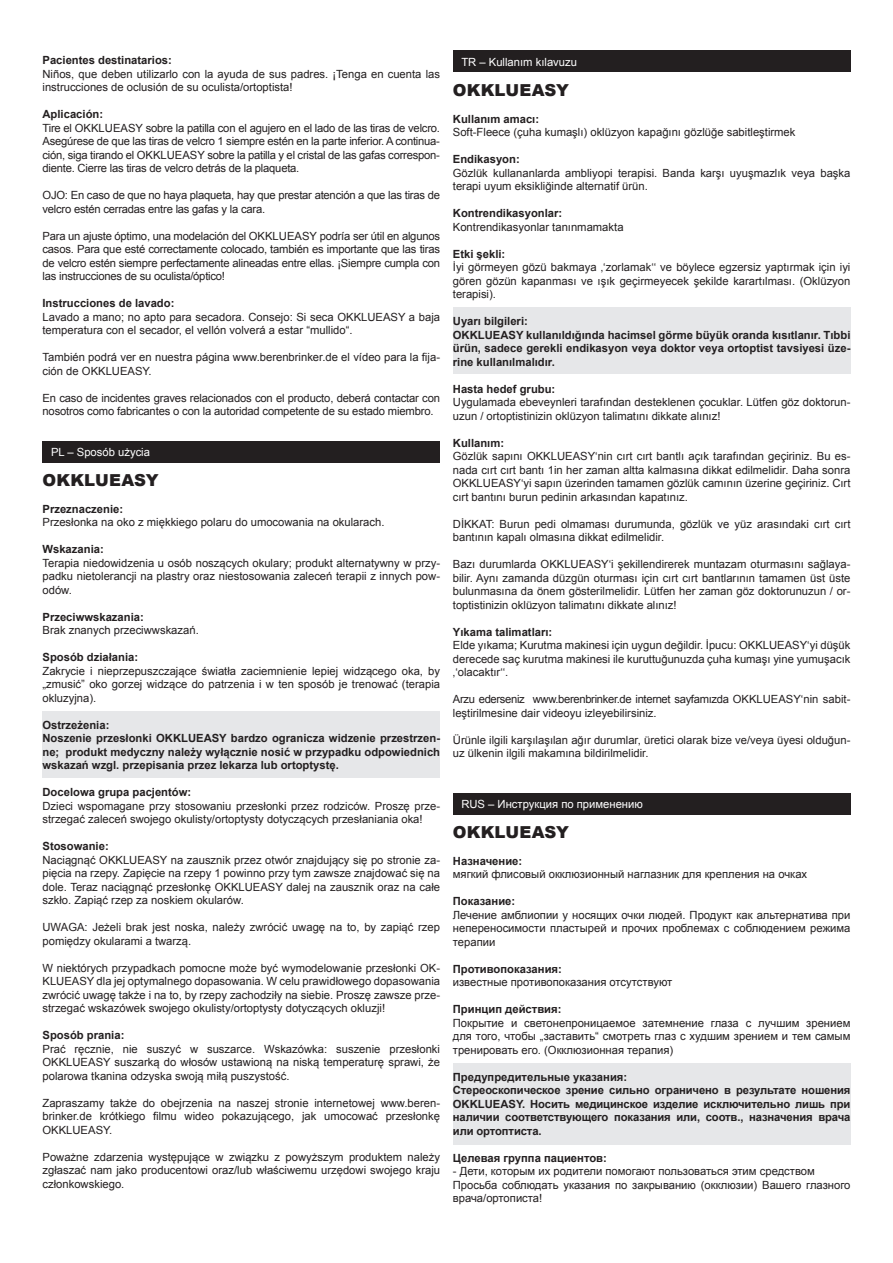
<style>
.page{position:relative;width:893px;height:1263px;background:#fff}
.page>*{position:absolute;margin:0;border:0;box-sizing:border-box;transform-origin:0 0}
.t1{font:900 16.5px "Arial";letter-spacing:.01em;color:#231f20}
.t2{font:11.25px/13.5px "Arial";color:#231f20;text-align:justify}
.t3{font:700 11.25px/13.5px "Arial";color:#231f20}
.t4{font:11.25px/13.5px "Arial";letter-spacing:-.02em;color:#231f20}
.t5{font:11.25px "Arial";color:#fff}
</style>
<div class="page">
<div style="left:43px;top:711px;width:397px;height:67px;background:#e6e7e9"></div>
<div style="left:453px;top:307px;width:397px;height:67px;background:#e6e7e9"></div>
<div style="left:453px;top:1063px;width:397px;height:82px;background:#e6e7e9"></div>
<div style="left:453px;top:793px;width:397px;height:21px;background:#231f20"></div>
<div style="left:43px;top:441px;width:397px;height:21px;background:#231f20"></div>
<div style="left:453px;top:51px;width:397px;height:21px;background:#231f20"></div>
<p class="t3" style="left:43px;top:54px;width:131px">Pacientes destinatarios:</p>
<p class="t2" style="left:43px;top:67px;width:399px">Niños, que deben utilizarlo con la ayuda de sus padres. ¡Tenga en cuenta las instrucciones de oclusión de su oculista/ortoptista!</p>
<p class="t3" style="left:43px;top:108px;width:62px">Aplicación:</p>
<p class="t2" style="left:43px;top:121px;width:399px">Tire el OKKLUEASY sobre la patilla con el agujero en el lado de las tiras de velcro.<br>Asegúrese de que las tiras de velcro 1 siempre estén en la parte inferior. A continua&shy;ción, siga tirando el OKKLUEASY sobre la patilla y el cristal de las gafas correspon&shy;diente. Cierre las tiras de velcro detrás de la plaqueta.</p>
<p class="t4" style="left:43px;top:189px;width:399px">OJO: En caso de que no haya plaqueta, hay que prestar atención a que las tiras de velcro estén cerradas entre las gafas y la cara.</p>
<p class="t2" style="left:43px;top:229px;width:399px">Para un ajuste óptimo, una modelación del OKKLUEASY podría ser útil en algunos casos. Para que esté correctamente colocado, también es importante que las tiras de velcro estén siempre perfectamente alineadas entre ellas. ¡Siempre cumpla con las instrucciones de su oculista/óptico!</p>
<p class="t3" style="left:43px;top:297px;width:133px">Instrucciones de lavado:</p>
<p class="t2" style="left:43px;top:310px;width:399px">Lavado a mano; no apto para secadora. Consejo: Si seca OKKLUEASY a baja temperatura con el secador, el vellón volverá a estar “mullido“.</p>
<p class="t2" style="left:43px;top:351px;width:399px">También podrá ver en nuestra página www.berenbrinker.de el vídeo para la fija&shy;ción de OKKLUEASY.</p>
<p class="t2" style="left:43px;top:391px;width:399px">En caso de incidentes graves relacionados con el producto, deberá contactar con nosotros como fabricantes o con la autoridad competente de su estado miembro.</p>
<p class="t5" style="left:51px;top:444px;width:101px">PL – Sposób użycia</p>
<h1 class="t1" style="left:43px;top:468px;width:118px">OKKLUEASY</h1>
<p class="t3" style="left:43px;top:502px;width:82px">Przeznaczenie:</p>
<p class="t2" style="left:43px;top:516px;width:344px">Przesłonka na oko z miękkiego polaru do umocowania na okularach.</p>
<p class="t3" style="left:43px;top:543px;width:63px">Wskazania:</p>
<p class="t2" style="left:43px;top:556px;width:399px">Terapia niedowidzenia u osób noszących okulary; produkt alternatywny w przy&shy;padku nietolerancji na plastry oraz niestosowania zaleceń terapii z innych pow&shy;odów.</p>
<p class="t3" style="left:43px;top:610px;width:103px">Przeciwwskazania:</p>
<p class="t2" style="left:43px;top:624px;width:158px">Brak znanych przeciwwskazań.</p>
<p class="t3" style="left:43px;top:651px;width:97px">Sposób działania:</p>
<p class="t2" style="left:43px;top:664px;width:399px">Zakrycie i nieprzepuszczające światła zaciemnienie lepiej widzącego oka, by „zmusić” oko gorzej widzące do patrzenia i w ten sposób je trenować (terapia okluzyjna).</p>
<p class="t3" style="left:43px;top:718px;width:399px">Ostrzeżenia:<br>Noszenie przesłonki OKKLUEASY bardzo ogranicza widzenie przestrzen&shy;ne; produkt medyczny należy wyłącznie nosić w przypadku odpowiednich wskazań wzgl. przepisania przez lekarza lub ortoptystę.</p>
<p class="t3" style="left:43px;top:786px;width:150px">Docelowa grupa pacjentów:</p>
<p class="t2" style="left:43px;top:799px;width:399px">Dzieci wspomagane przy stosowaniu przesłonki przez rodziców. Proszę prze&shy;strzegać zaleceń swojego okulisty/ortoptysty dotyczących przesłaniania oka!</p>
<p class="t3" style="left:43px;top:840px;width:68px">Stosowanie:</p>
<p class="t2" style="left:43px;top:853px;width:399px">Naciągnąć OKKLUEASY na zausznik przez otwór znajdujący się po stronie za&shy;pięcia na rzepy. Zapięcie na rzepy 1 powinno przy tym zawsze znajdować się na dole. Teraz naciągnąć przesłonkę OKKLUEASY dalej na zausznik oraz na całe szkło. Zapiąć rzep za noskiem okularów.</p>
<p class="t2" style="left:43px;top:921px;width:399px">UWAGA: Jeżeli brak jest noska, należy zwrócić uwagę na to, by zapiąć rzep pomiędzy okularami a twarzą.</p>
<p class="t2" style="left:43px;top:961px;width:399px">W niektórych przypadkach pomocne może być wymodelowanie przesłonki OK-KLUEASY dla jej optymalnego dopasowania. W celu prawidłowego dopasowania zwrócić uwagę także i na to, by rzepy zachodziły na siebie. Proszę zawsze prze&shy;strzegać wskazówek swojego okulisty/ortoptysty dotyczących okluzji!</p>
<p class="t3" style="left:43px;top:1029px;width:83px">Sposób prania:</p>
<p class="t2" style="left:43px;top:1042px;width:399px">Prać ręcznie, nie suszyć w suszarce. Wskazówka: suszenie przesłonki OKKLUEASY suszarką do włosów ustawioną na niską temperaturę sprawi, że polarowa tkanina odzyska swoją miłą puszystość.</p>
<p class="t2" style="left:43px;top:1096px;width:399px">Zapraszamy także do obejrzenia na naszej stronie internetowej www.beren&shy;brinker.de krótkiego filmu wideo pokazującego, jak umocować przesłonkę OKKLUEASY.</p>
<p class="t2" style="left:43px;top:1150px;width:399px">Poważne zdarzenia występujące w związku z powyższym produktem należy zgłaszać nam jako producentowi oraz/lub właściwemu urzędowi swojego kraju członkowskiego.</p>
<p class="t5" style="left:461px;top:54px;width:117px">TR – Kullanım kılavuzu</p>
<h1 class="t1" style="left:453px;top:78px;width:118px">OKKLUEASY</h1>
<p class="t3" style="left:453px;top:112px;width:88px">Kullanım amacı:</p>
<p class="t2" style="left:453px;top:126px;width:344px">Soft-Fleece (çuha kumaşlı) oklüzyon kapağını gözlüğe sabitleştirmek</p>
<p class="t3" style="left:453px;top:153px;width:68px">Endikasyon:</p>
<p class="t2" style="left:453px;top:166px;width:399px">Gözlük kullananlarda ambliyopi terapisi. Banda karşı uyuşmazlık veya başka terapi uyum eksikliğinde alternatif ürün.</p>
<p class="t3" style="left:453px;top:207px;width:111px">Kontrendikasyonlar:</p>
<p class="t2" style="left:453px;top:220px;width:172px">Kontrendikasyonlar tanınmamakta</p>
<p class="t3" style="left:453px;top:247px;width:54px">Etki şekli:</p>
<p class="t2" style="left:453px;top:261px;width:399px">İyi görmeyen gözü bakmaya ‚‘zorlamak‘‘ ve böylece egzersiz yaptırmak için iyi gören gözün kapanması ve ışık geçirmeyecek şekilde karartılması. (Oklüzyon terapisi).</p>
<p class="t3" style="left:453px;top:315px;width:399px">Uyarı bilgileri:<br>OKKLUEASY kullanıldığında hacimsel görme büyük oranda kısıtlanır. Tıbbi ürün, sadece gerekli endikasyon veya doktor veya ortoptist tavsiyesi üze&shy;rine kullanılmalıdır.</p>
<p class="t3" style="left:453px;top:382px;width:104px">Hasta hedef grubu:</p>
<p class="t2" style="left:453px;top:396px;width:399px">Uygulamada ebeveynleri tarafından desteklenen çocuklar. Lütfen göz doktorun&shy;uzun / ortoptistinizin oklüzyon talimatını dikkate alınız!</p>
<p class="t3" style="left:453px;top:436px;width:53px">Kullanım:</p>
<p class="t2" style="left:453px;top:450px;width:399px">Gözlük sapını OKKLUEASY‘nin cırt cırt bantlı açık tarafından geçiriniz. Bu es&shy;nada cırt cırt bantı 1in her zaman altta kalmasına dikkat edilmelidir. Daha sonra OKKLUEASY‘yi sapın üzerinden tamamen gözlük camının üzerine geçiriniz. Cırt cırt bantını burun pedinin arkasından kapatınız.</p>
<p class="t2" style="left:453px;top:517px;width:399px">DİKKAT: Burun pedi olmaması durumunda, gözlük ve yüz arasındaki cırt cırt bantının kapalı olmasına dikkat edilmelidir.</p>
<p class="t2" style="left:453px;top:558px;width:399px">Bazı durumlarda OKKLUEASY‘i şekillendirerek muntazam oturmasını sağlaya&shy;bilir. Aynı zamanda düzgün oturması için cırt cırt bantlarının tamamen üst üste bulunmasına da önem gösterilmelidir. Lütfen her zaman göz doktorunuzun / or&shy;toptistinizin oklüzyon talimatını dikkate alınız!</p>
<p class="t3" style="left:453px;top:625px;width:101px">Yıkama talimatları:</p>
<p class="t2" style="left:453px;top:639px;width:399px">Elde yıkama; Kurutma makinesi için uygun değildir. İpucu: OKKLUEASY‘yi düşük derecede saç kurutma makinesi ile kuruttuğunuzda çuha kumaşı yine yumuşacık ‚‘olacaktır‘‘.</p>
<p class="t2" style="left:453px;top:693px;width:399px">Arzu ederseniz www.berenbrinker.de internet sayfamızda OKKLUEASY‘nin sabit&shy;leştirilmesine dair videoyu izleyebilirsiniz.</p>
<p class="t2" style="left:453px;top:733px;width:399px">Ürünle ilgili karşılaşılan ağır durumlar, üretici olarak bize ve/veya üyesi olduğun&shy;uz ülkenin ilgili makamına bildirilmelidir.</p>
<p class="t5" style="left:461px;top:796px;width:183px">RUS – Инструкция по применению</p>
<h1 class="t1" style="left:453px;top:820px;width:118px">OKKLUEASY</h1>
<p class="t3" style="left:453px;top:854px;width:71px">Назначение:</p>
<p class="t2" style="left:453px;top:867px;width:356px">мягкий флисовый окклюзионный наглазник для крепления на очках</p>
<p class="t3" style="left:453px;top:895px;width:64px">Показание:</p>
<p class="t2" style="left:453px;top:908px;width:399px">Лечение амблиопии у носящих очки людей. Продукт как альтернатива при непереносимости пластырей и прочих проблемах с соблюдением режима терапии</p>
<p class="t3" style="left:453px;top:962px;width:111px">Противопоказания:</p>
<p class="t2" style="left:453px;top:975px;width:221px">известные противопоказания отсутствуют</p>
<p class="t3" style="left:453px;top:1003px;width:110px">Принцип действия:</p>
<p class="t2" style="left:453px;top:1016px;width:399px">Покрытие и светонепроницаемое затемнение глаза с лучшим зрением для того, чтобы „заставить“ смотреть глаз с худшим зрением и тем самым тренировать его. (Окклюзионная терапия)</p>
<p class="t3" style="left:453px;top:1070px;width:399px">Предупредительные указания:<br>Стереоскопическое зрение сильно ограничено в результате ношения OKKLUEASY. Носить медицинское изделие исключительно лишь при наличии соответствующего показания или, соотв., назначения врача или ортоптиста.</p>
<p class="t3" style="left:453px;top:1151px;width:156px">Целевая группа пациентов:</p>
<p class="t2" style="left:453px;top:1164px;width:399px;text-align:left">- Дети, которым их родители помогают пользоваться этим средством<br>Просьба соблюдать указания по закрыванию (окклюзии) Вашего глазного врача/ортописта!</p>
</div>
